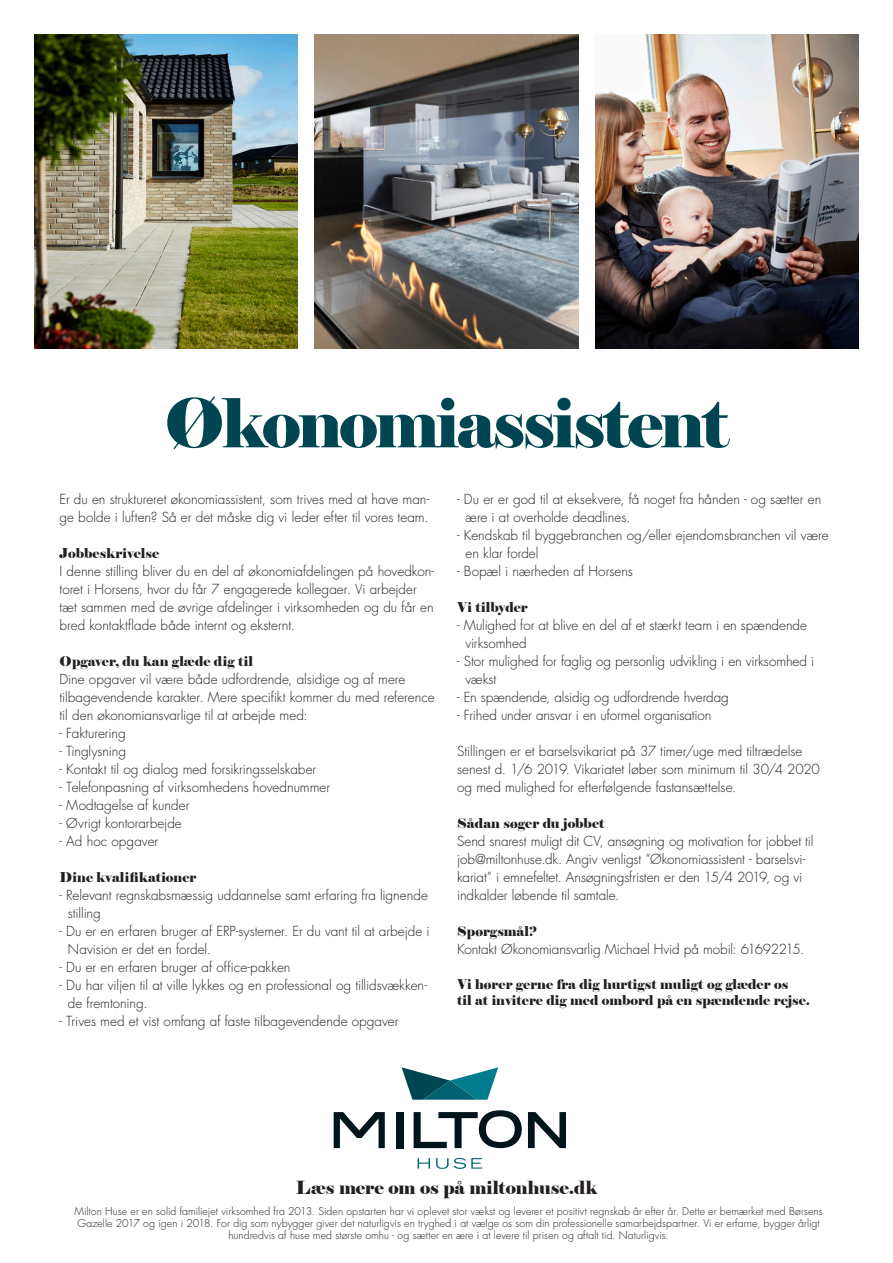
<style>
.page{position:relative;width:893px;height:1263px;background:#fff}
.page>*{position:absolute;margin:0;border:0;box-sizing:border-box;transform-origin:0 0}
.t1{font:67.5px "Elephant";letter-spacing:-.04em;color:#004652}
.t2{font:18px "Elephant";color:#231f20}
.t3{font:300 13.5px/18px "Futura LT Pro";letter-spacing:-.005em;color:#231f20}
.t4{font:13.5px "Elephant";color:#231f20}
.t5{font:300 10.5px "Futura LT Pro";letter-spacing:.01em;color:#231f20}
</style>
<div class="page">
<svg style="left:402px;top:1067px;width:96px;height:33px"></svg>
<div style="left:397px;top:1112px;width:7px;height:36px;background:#00141b"></div>
<svg style="left:414px;top:1110px;width:108px;height:38px"></svg>
<svg style="left:528px;top:1112px;width:38px;height:36px"></svg>
<svg style="left:334px;top:1112px;width:51px;height:36px"></svg>
<svg style="left:418px;top:1158px;width:12px;height:10px"></svg>
<svg style="left:436px;top:1158px;width:46px;height:11px"></svg>
<img style="left:595px;top:34px;width:264px;height:315px">
<img style="left:315px;top:34px;width:263px;height:315px">
<img style="left:34px;top:34px;width:264px;height:315px">
<p class="t1" style="left:164px;top:381px;width:566px">Økonomiassistent</p>
<p class="t3" style="left:60px;top:490px;width:371px">Er du en struktureret økonomiassistent, som trives med at have man&shy;ge bolde i luften? Så er det måske dig vi leder efter til vores team.</p>
<p class="t4" style="left:60px;top:545px;width:101px">Jobbeskrivelse</p>
<p class="t3" style="left:60px;top:562px;width:376px">I denne stilling bliver du en del af økonomiafdelingen på hovedkon&shy;toret i Horsens, hvor du får 7 engagerede kollegaer. Vi arbejder tæt sammen med de øvrige afdelinger i virksomheden og du får en bred kontaktflade både internt og eksternt.</p>
<p class="t4" style="left:60px;top:653px;width:195px">Opgaver, du kan glæde dig til</p>
<p class="t3" style="left:60px;top:670px;width:377px">Dine opgaver vil være både udfordrende, alsidige og af mere tilbagevendende karakter. Mere specifikt kommer du med reference til den økonomiansvarlige til at arbejde med:</p>
<p class="t3" style="left:60px;top:724px;width:68px">- Fakturering</p>
<p class="t3" style="left:60px;top:742px;width:68px">- Tinglysning</p>
<p class="t3" style="left:60px;top:760px;width:258px">- Kontakt til og dialog med forsikringsselskaber</p>
<p class="t3" style="left:60px;top:778px;width:272px">- Telefonpasning af virksomhedens hovednummer</p>
<p class="t3" style="left:60px;top:796px;width:131px">- Modtagelse af kunder</p>
<p class="t3" style="left:60px;top:814px;width:124px">- Øvrigt kontorarbejde</p>
<p class="t3" style="left:60px;top:832px;width:100px">- Ad hoc opgaver</p>
<p class="t4" style="left:60px;top:869px;width:138px">Dine kvalifikationer</p>
<p class="t3" style="left:68px;top:886px;width:361px;text-indent:-8px">- Relevant regnskabsmæssig uddannelse samt erfaring fra lignende stilling</p>
<p class="t3" style="left:68px;top:922px;width:363px;text-indent:-8px">- Du er en erfaren bruger af ERP-systemer. Er du vant til at arbejde i<br>Navision er det en fordel.</p>
<p class="t3" style="left:60px;top:958px;width:232px">- Du er en erfaren bruger af office-pakken</p>
<p class="t3" style="left:68px;top:976px;width:360px;text-indent:-8px">- Du har viljen til at ville lykkes og en professional og tillidsvækken&shy;de fremtoning.</p>
<p class="t3" style="left:60px;top:1012px;width:341px">- Trives med et vist omfang af faste tilbagevendende opgaver</p>
<p class="t3" style="left:465px;top:490px;width:357px;text-indent:-8px">- Du er er god til at eksekvere, få noget fra hånden - og sætter en ære i at overholde deadlines.</p>
<p class="t3" style="left:465px;top:526px;width:365px;text-indent:-8px">- Kendskab til byggebranchen og/eller ejendomsbranchen vil være en klar fordel</p>
<p class="t3" style="left:457px;top:562px;width:177px">- Bopæl i nærheden af Horsens</p>
<p class="t4" style="left:457px;top:599px;width:72px">Vi tilbyder</p>
<p class="t3" style="left:465px;top:616px;width:343px;text-indent:-8px">- Mulighed for at blive en del af et stærkt team i en spændende virksomhed</p>
<p class="t3" style="left:465px;top:652px;width:350px;text-indent:-8px">- Stor mulighed for faglig og personlig udvikling i en virksomhed i vækst</p>
<p class="t3" style="left:457px;top:688px;width:273px">- En spændende, alsidig og udfordrende hverdag</p>
<p class="t3" style="left:457px;top:706px;width:256px">- Frihed under ansvar i en uformel organisation</p>
<p class="t3" style="left:457px;top:742px;width:364px">Stillingen er et barselsvikariat på 37 timer/uge med tiltrædelse senest d. 1/6 2019. Vikariatet løber som minimum til 30/4 2020 og med mulighed for efterfølgende fastansættelse.</p>
<p class="t4" style="left:457px;top:815px;width:149px">Sådan søger du jobbet</p>
<p class="t3" style="left:457px;top:832px;width:358px">Send snarest muligt dit CV, ansøgning og motivation for jobbet til job@miltonhuse.dk. Angiv venligst ”Økonomiassistent - barselsvi&shy;kariat” i emnefeltet. Ansøgningsfristen er den 15/4 2019, og vi indkalder løbende til samtale.</p>
<p class="t4" style="left:457px;top:923px;width:82px">Spørgsmål?</p>
<p class="t3" style="left:457px;top:940px;width:349px">Kontakt Økonomiansvarlig Michael Hvid på mobil: 61692215.</p>
<p class="t4" style="left:457px;top:975px;width:333px">Vi hører gerne fra dig hurtigst muligt og glæder os</p>
<p class="t4" style="left:457px;top:992px;width:354px">til at invitere dig med ombord på en spændende rejse.</p>
<p class="t2" style="left:296px;top:1176px;width:303px">Læs mere om os på miltonhuse.dk</p>
<p class="t5" style="left:75px;top:1204px;width:750px">Milton Huse er en solid familiejet virksomhed fra 2013. Siden opstarten har vi oplevet stor vækst og leverer et positivt regnskab år efter år. Dette er bemærket med Børsens</p>
<p class="t5" style="left:77px;top:1216px;width:744px">Gazelle 2017 og igen i 2018. For dig som nybygger giver det naturligvis en tryghed i at vælge os som din professionelle samarbejdspartner. Vi er erfarne, bygger årligt</p>
<p class="t5" style="left:228px;top:1228px;width:442px">hundredvis af huse med største omhu - og sætter en ære i at levere til prisen og aftalt tid. Naturligvis.</p>
</div>
